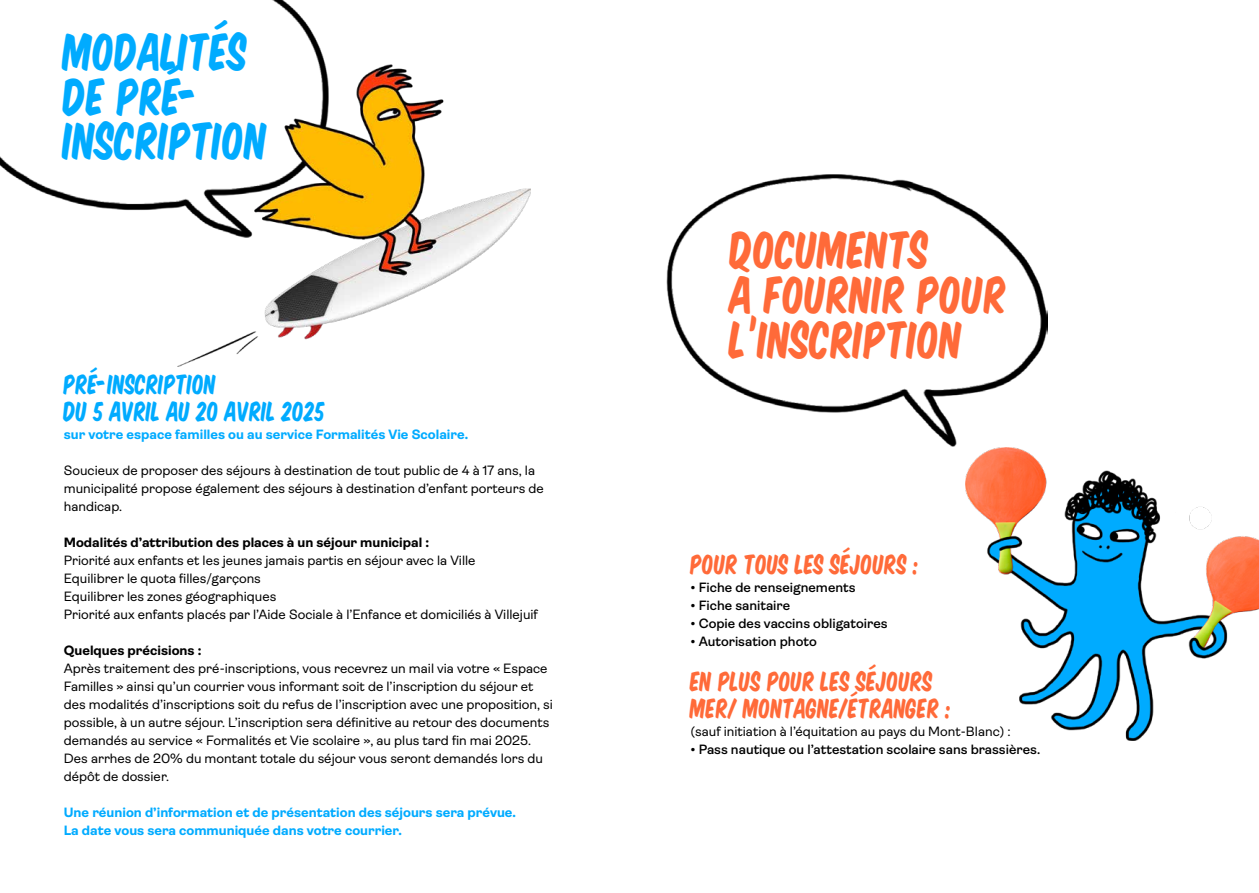
<style>
.page{position:relative;width:1259px;height:893px;background:#fff}
.page>*{position:absolute;margin:0;border:0;box-sizing:border-box;transform-origin:0 0}
.t1{font:48px/45px "Komika Title";color:#ff6a39}
.t2{font:48px/45px "Komika Title";color:#00abff}
.t3{font:25.5px/27px "Komika Title";color:#ff6a39}
.t4{font:25.5px/27px "Komika Title";color:#00abff}
.t5{font:13.5px/18px "Ambit";color:#000}
.t6{font:700 13.5px/18px "Ambit";color:#00abff}
.t7{font:600 13.5px "Ambit";color:#000}
.t8{font:700 13.5px "Ambit";color:#000}
</style>
<div class="page">
<img style="left:666px;top:174px;width:381px;height:272px">
<img style="left:965px;top:447px;width:294px;height:294px">
<img style="left:0;top:0;width:326px;height:210px">
<div style="left:0;top:0;width:43px;height:97px;background:#fff"></div>
<img style="left:178px;top:65px;width:353px;height:302px">
<h1 class="t2" style="left:64px;top:26px;width:206px">MODALITÉS<br>DE PRÉ-<br>INSCRIPTION</h1>
<h2 class="t4" style="left:64px;top:369px;width:263px">PRÉ-INSCRIPTION<br>DU 5 AVRIL AU 20 AVRIL 2025</h2>
<p class="t6" style="left:64px;top:425px;width:406px">sur votre espace familles ou au service Formalités Vie Scolaire.</p>
<p class="t5" style="left:64px;top:461px;width:481px">Soucieux de proposer des séjours à destination de tout public de 4 à 17 ans, la municipalité propose également des séjours à destination d’enfant porteurs de handicap.</p>
<p class="t8" style="left:64px;top:534px;width:367px">Modalités d’attribution des places à un séjour municipal :</p>
<p class="t5" style="left:64px;top:551px;width:475px">Priorité aux enfants et les jeunes jamais partis en séjour avec la Ville Equilibrer le quota filles/garçons<br>Equilibrer les zones géographiques<br>Priorité aux enfants placés par l’Aide Sociale à l’Enfance et domiciliés à Villejuif</p>
<p class="t8" style="left:64px;top:642px;width:139px">Quelques précisions :</p>
<p class="t5" style="left:64px;top:659px;width:491px">Après traitement des pré-inscriptions, vous recevrez un mail via votre « Espace Familles » ainsi qu’un courrier vous informant soit de l’inscription du séjour et des modalités d’inscriptions soit du refus de l’inscription avec une proposition, si possible, à un autre séjour. L’inscription sera définitive au retour des documents demandés au service « Formalités et Vie scolaire », au plus tard fin mai 2025.<br>Des arrhes de 20% du montant totale du séjour vous seront demandés lors du dépôt de dossier.</p>
<p class="t6" style="left:64px;top:803px;width:453px">Une réunion d’information et de présentation des séjours sera prévue.<br>La date vous sera communiquée dans votre courrier.</p>
<h1 class="t1" style="left:730px;top:224px;width:279px">DOCUMENTS<br>À FOURNIR POUR<br>L’INSCRIPTION</h1>
<h2 class="t3" style="left:690px;top:549px;width:231px">POUR TOUS LES SÉJOURS :</h2>
<p class="t7" style="left:690px;top:579px;width:167px">• Fiche de renseignements</p>
<p class="t7" style="left:690px;top:597px;width:101px">• Fiche sanitaire</p>
<p class="t7" style="left:690px;top:615px;width:199px">• Copie des vaccins obligatoires</p>
<p class="t7" style="left:690px;top:633px;width:128px">• Autorisation photo</p>
<h2 class="t3" style="left:690px;top:666px;width:263px">EN PLUS POUR LES SÉJOURS<br>MER/ MONTAGNE/ÉTRANGER :</h2>
<p class="t5" style="left:690px;top:722px;width:322px">(sauf initiation à l’équitation au pays du Mont-Blanc) :</p>
<p class="t7" style="left:690px;top:741px;width:351px">• Pass nautique ou l’attestation scolaire sans brassières.</p>
</div>
